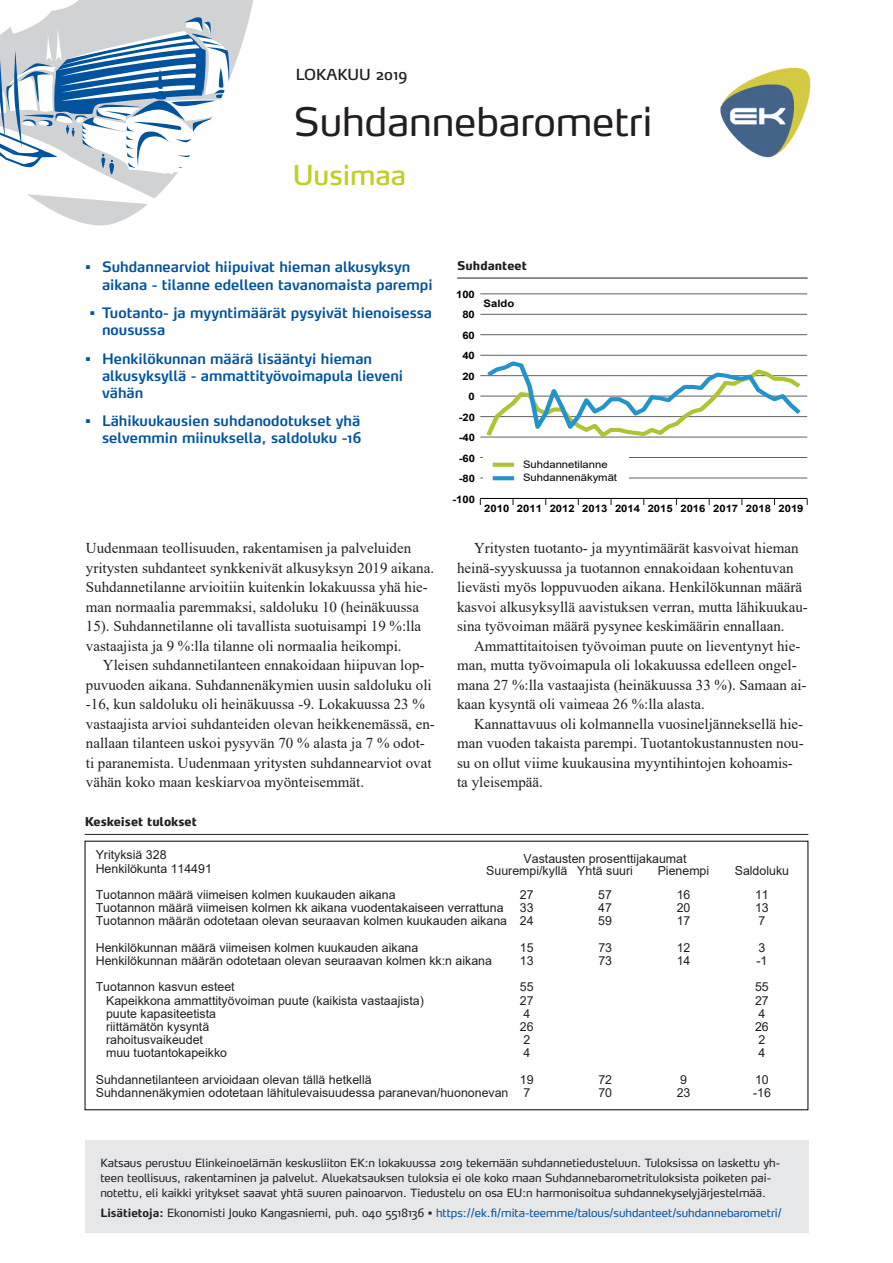
<style>
.page{position:relative;width:893px;height:1263px;background:#fff}
.page>*{position:absolute;margin:0;border:0;box-sizing:border-box;transform-origin:0 0}
.t1{font:39px "Max";color:#231f20}
.OTS_-_lääni{font:27px "Max";color:#c1ce23}
.Leipä_2_sisennys{font:15px/19.5px "Times New Roman";color:#231f20}
.Leipä{font:15px/19.5px "Times New Roman";color:#231f20}
.t2{font:15px "Max";color:#231f20}
.Ingressi_bullet{font:600 14.25px/17px "Max";color:#01539e}
.t3{font:12.3px/12.3px "Arial";color:#231f20}
.Kuvateksti_viiva_all{font:800 12px "Max";color:#231f20}
.t4{font:11.25px/15px "Max";color:#231f20}
.t5{font:11.25px "Max";color:#01539e}
.t6{font:700 10.2px "Arial";color:#000001;scale:1.1 1}
.t7{font:10.2px/13.5px "Arial";color:#000001;scale:1.1 1}
.s1{font-weight:700;color:#231f20}
.s2{color:#231f20}
</style>
<div class="page">
<div style="left:85px;top:1141px;width:723px;height:92px;background:#e6e7e9"></div>
<img style="left:720px;top:67px;width:91px;height:91px">
<svg style="left:0;top:0;width:254px;height:226px"></svg>
<hr style="left:480px;top:478px;width:327px;height:1px;background:#56595a">
<hr style="left:480px;top:457px;width:327px;height:1px;background:#56595a">
<hr style="left:480px;top:437px;width:327px;height:1px;background:#56595a">
<hr style="left:480px;top:416px;width:327px;height:1px;background:#56595a">
<hr style="left:480px;top:396px;width:327px;height:1px;background:#56595a">
<hr style="left:480px;top:375px;width:327px;height:1px;background:#56595a">
<hr style="left:480px;top:355px;width:327px;height:1px;background:#56595a">
<hr style="left:480px;top:334px;width:327px;height:1px;background:#56595a">
<hr style="left:480px;top:314px;width:327px;height:1px;background:#56595a">
<hr style="left:480px;top:294px;width:327px;height:1px;background:#56595a">
<hr style="left:480px;top:498px;width:327px;height:1px;background:#000001">
<svg style="left:482px;top:361px;width:323px;height:77px"></svg>
<div style="left:484px;top:455px;width:145px;height:31px;background:#fff"></div>
<svg style="left:493px;top:463px;width:21px;height:4px"></svg>
<svg style="left:493px;top:476px;width:21px;height:4px"></svg>
<hr style="left:85px;top:834px;width:723px;height:1px;background:#231f20">
<hr style="left:457px;top:278px;width:351px;height:1px;background:#231f20">
<p class="t2" style="left:296px;top:65px;width:113px">LOKAKUU 2019</p>
<h1 class="t1" style="left:294px;top:97px;width:360px">Suhdannebarometri</h1>
<p class="OTS_-_lääni" style="left:293px;top:158px;width:115px">Uusimaa</p>
<p class="Ingressi_bullet" style="left:102px;top:258px;width:332px;text-indent:-17px">• Suhdannearviot hiipuivat hieman alkusyksyn aikana - tilanne edelleen tavanomaista parempi</p>
<p class="Ingressi_bullet" style="left:102px;top:304px;width:331px;text-indent:-13px">• Tuotanto- ja myyntimäärät pysyivät hienoisessa nousussa</p>
<p class="Ingressi_bullet" style="left:102px;top:349px;width:303px;text-indent:-17px">• Henkilökunnan määrä lisääntyi hieman alkusyksyllä - ammattityövoimapula lieveni vähän</p>
<p class="Ingressi_bullet" style="left:85px;top:412px;width:278px;text-align:right">• Lähikuukausien suhdanodotukset yhä selvemmin miinuksella, saldoluku -16</p>
<p class="Leipä" style="left:86px;top:538px;width:350px">Uudenmaan teollisuuden, rakentamisen ja palveluiden yritysten suhdanteet synkkenivät alkusyksyn 2019 aikana.<br>Suhdannetilanne arvioitiin kuitenkin lokakuussa yhä hie&shy;man normaalia paremmaksi, saldoluku 10 (heinäkuussa 15). Suhdannetilanne oli tavallista suotuisampi 19 %:lla vastaajista ja 9 %:lla tilanne oli normaalia heikompi.</p>
<p class="Leipä_2_sisennys" style="left:86px;top:655px;width:351px;text-indent:17px">Yleisen suhdannetilanteen ennakoidaan hiipuvan lop&shy;puvuoden aikana. Suhdannenäkymien uusin saldoluku oli -16, kun saldoluku oli heinäkuussa -9. Lokakuussa 23 % vastaajista arvioi suhdanteiden olevan heikkenemässä, en&shy;nallaan tilanteen uskoi pysyvän 70 % alasta ja 7 % odot&shy;ti paranemista. Uudenmaan yritysten suhdannearviot ovat vähän koko maan keskiarvoa myönteisemmät.</p>
<p class="Kuvateksti_viiva_all" style="left:85px;top:814px;width:114px">Keskeiset tulokset</p>
<p class="Kuvateksti_viiva_all" style="left:457px;top:258px;width:71px">Suhdanteet</p>
<p class="t6" style="left:456px;top:287px;width:19px">100</p>
<p class="t6" style="left:462px;top:308px;width:13px">80</p>
<p class="t6" style="left:462px;top:328px;width:13px">60</p>
<p class="t6" style="left:462px;top:348px;width:13px">40</p>
<p class="t6" style="left:462px;top:369px;width:13px">20</p>
<p class="t6" style="left:469px;top:389px;width:7px">0</p>
<p class="t6" style="left:459px;top:410px;width:16px">-20</p>
<p class="t6" style="left:459px;top:430px;width:16px">-40</p>
<p class="t6" style="left:459px;top:451px;width:16px">-60</p>
<p class="t6" style="left:459px;top:471px;width:16px">-80</p>
<p class="t6" style="left:452px;top:492px;width:22px">-100</p>
<p class="t6" style="left:484px;top:296px;width:29px">Saldo</p>
<p class="t7" style="left:523px;top:457px;width:87px">Suhdannetilanne<br>Suhdannenäkymät</p>
<p class="t6" style="left:484px;top:501px;width:292px">2010 2011 2012 2013 2014 2015 2016 2017 2018 2019</p>
<p class="Leipä_2_sisennys" style="left:457px;top:538px;width:352px;text-indent:17px">Yritysten tuotanto- ja myyntimäärät kasvoivat hieman heinä-syyskuussa ja tuotannon ennakoidaan kohentuvan lievästi myös loppuvuoden aikana. Henkilökunnan määrä kasvoi alkusyksyllä aavistuksen verran, mutta lähikuukau&shy;sina työvoiman määrä pysynee keskimäärin ennallaan.</p>
<p class="Leipä_2_sisennys" style="left:457px;top:635px;width:351px;text-indent:17px">Ammattitaitoisen työvoiman puute on lieventynyt hie&shy;man, mutta työvoimapula oli lokakuussa edelleen ongel&shy;mana 27 %:lla vastaajista (heinäkuussa 33 %). Samaan ai&shy;kaan kysyntä oli vaimeaa 26 %:lla alasta.</p>
<p class="Leipä_2_sisennys" style="left:457px;top:713px;width:348px;text-indent:17px">Kannattavuus oli kolmannella vuosineljänneksellä hie&shy;man vuoden takaista parempi. Tuotantokustannusten nou&shy;su on ollut viime kuukausina myyntihintojen kohoamis&shy;ta yleisempää.</p>
<p class="t3" style="left:96px;top:849px;width:72px">Yrityksiä 328</p>
<p class="t3" style="left:486px;top:852px;width:202px;text-indent:37px">Vastausten prosenttijakaumat<br>Suurempi/kyllä Yhtä suuri</p>
<p class="t3" style="left:96px;top:862px;width:118px">Henkilökunta 114491</p>
<p class="t3" style="left:658px;top:864px;width:53px">Pienempi</p>
<p class="t3" style="left:735px;top:864px;width:56px">Saldoluku</p>
<p class="t3" style="left:96px;top:888px;width:301px">Tuotannon määrä viimeisen kolmen kuukauden aikana</p>
<p class="t3" style="left:520px;top:888px;width:15px">27</p>
<p class="t3" style="left:598px;top:888px;width:15px">57</p>
<p class="t3" style="left:677px;top:888px;width:15px">16</p>
<p class="t3" style="left:755px;top:888px;width:15px">11</p>
<p class="t3" style="left:96px;top:902px;width:409px">Tuotannon määrä viimeisen kolmen kk aikana vuodentakaiseen verrattuna</p>
<p class="t3" style="left:520px;top:902px;width:15px">33</p>
<p class="t3" style="left:598px;top:902px;width:15px">47</p>
<p class="t3" style="left:677px;top:902px;width:15px">20</p>
<p class="t3" style="left:755px;top:902px;width:15px">13</p>
<p class="t3" style="left:96px;top:915px;width:439px">Tuotannon määrän odotetaan olevan seuraavan kolmen kuukauden aikana 24</p>
<p class="t3" style="left:598px;top:915px;width:15px">59</p>
<p class="t3" style="left:677px;top:915px;width:15px">17</p>
<p class="t3" style="left:758px;top:915px;width:8px">7</p>
<p class="t3" style="left:96px;top:941px;width:324px">Henkilökunnan määrä viimeisen kolmen kuukauden aikana</p>
<p class="t3" style="left:520px;top:941px;width:15px">15</p>
<p class="t3" style="left:598px;top:941px;width:15px">73</p>
<p class="t3" style="left:677px;top:941px;width:15px">12</p>
<p class="t3" style="left:758px;top:941px;width:8px">3</p>
<p class="t3" style="left:96px;top:954px;width:398px">Henkilökunnan määrän odotetaan olevan seuraavan kolmen kk:n aikana</p>
<p class="t3" style="left:520px;top:954px;width:15px">13</p>
<p class="t3" style="left:598px;top:954px;width:15px">73</p>
<p class="t3" style="left:677px;top:954px;width:15px">14</p>
<p class="t3" style="left:756px;top:954px;width:13px">-1</p>
<p class="t3" style="left:96px;top:981px;width:140px">Tuotannon kasvun esteet</p>
<p class="t3" style="left:520px;top:981px;width:15px">55</p>
<p class="t3" style="left:755px;top:981px;width:15px">55</p>
<p class="t3" style="left:106px;top:994px;width:319px">Kapeikkona ammattityövoiman puute (kaikista vastaajista)</p>
<p class="t3" style="left:520px;top:994px;width:15px">27</p>
<p class="t3" style="left:755px;top:994px;width:15px">27</p>
<p class="t3" style="left:106px;top:1007px;width:112px">puute kapasiteetista</p>
<p class="t3" style="left:523px;top:1007px;width:8px">4</p>
<p class="t3" style="left:759px;top:1007px;width:8px">4</p>
<p class="t3" style="left:106px;top:1020px;width:105px">riittämätön kysyntä</p>
<p class="t3" style="left:520px;top:1020px;width:15px">26</p>
<p class="t3" style="left:755px;top:1020px;width:15px">26</p>
<p class="t3" style="left:106px;top:1033px;width:98px">rahoitusvaikeudet</p>
<p class="t3" style="left:523px;top:1033px;width:8px">2</p>
<p class="t3" style="left:759px;top:1033px;width:8px">2</p>
<p class="t3" style="left:106px;top:1047px;width:123px">muu tuotantokapeikko</p>
<p class="t3" style="left:523px;top:1047px;width:8px">4</p>
<p class="t3" style="left:759px;top:1047px;width:8px">4</p>
<p class="t3" style="left:96px;top:1073px;width:277px">Suhdannetilanteen arvioidaan olevan tällä hetkellä</p>
<p class="t3" style="left:520px;top:1073px;width:15px">19</p>
<p class="t3" style="left:598px;top:1073px;width:15px">72</p>
<p class="t3" style="left:680px;top:1073px;width:8px">9</p>
<p class="t3" style="left:755px;top:1073px;width:15px">10</p>
<p class="t3" style="left:96px;top:1086px;width:436px">Suhdannenäkymien odotetaan lähitulevaisuudessa paranevan/huononevan 7</p>
<p class="t3" style="left:598px;top:1086px;width:15px">70</p>
<p class="t3" style="left:677px;top:1086px;width:15px">23</p>
<p class="t3" style="left:753px;top:1086px;width:19px">-16</p>
<p class="t4" style="left:100px;top:1155px;width:681px">Katsaus perustuu Elinkeinoelämän keskusliiton EK:n lokakuussa 2019 tekemään suhdannetiedusteluun. Tuloksissa on laskettu yh&shy;teen teollisuus, rakentaminen ja palvelut. Aluekatsauksen tuloksia ei ole koko maan Suhdannebarometrituloksista poiketen pai&shy;notettu, eli kaikki yritykset saavat yhtä suuren painoarvon. Tiedustelu on osa EU:n harmonisoitua suhdannekyselyjärjestelmää.</p>
<p class="t5" style="left:100px;top:1205px;width:683px"><span class="s1">Lisätietoja:</span> <span class="s2">Ekonomisti Jouko Kangasniemi, puh. 040 5518136 •</span> https://ek.fi/mita-teemme/talous/suhdanteet/suhdannebarometri/</p>
</div>
